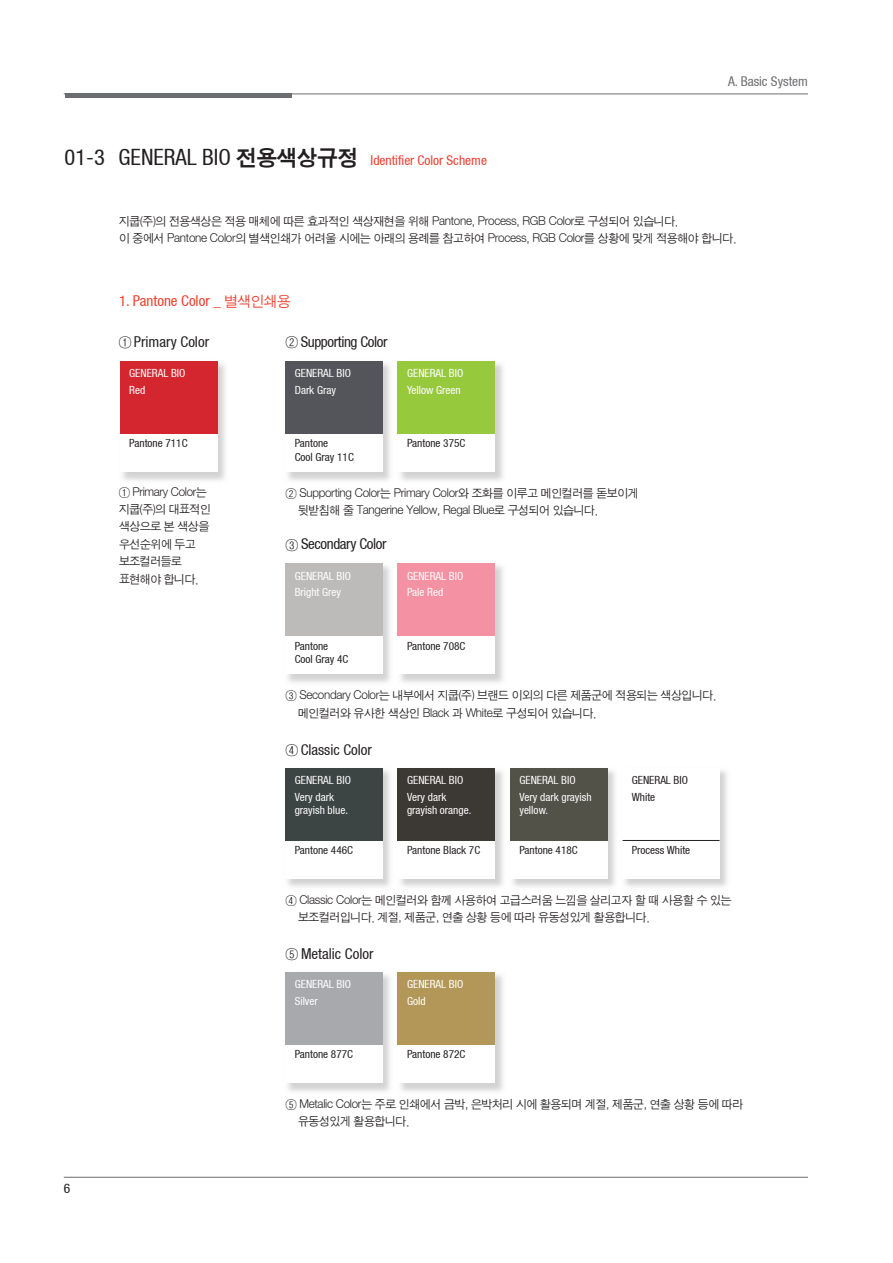
<style>
.page{position:relative;width:893px;height:1263px;background:#fff}
.page>*{position:absolute;margin:0;border:0;box-sizing:border-box;transform-origin:0 0}
.t1{font:condensed 15px "Helvetica 57";color:#231f20}
.t2{font:condensed 15px "Helvetica 57";letter-spacing:-.025em;color:#231f20}
.t3{font:condensed 15px "Helvetica 57";color:#ef3e2e}
.t4{font:condensed 13.5px "Helvetica 57";color:#ef3e2e}
.t5{font:condensed 13.5px "Helvetica 57";color:#6c6d70}
.t6{font:condensed 13.5px "Helvetica 57";color:#231f20}
.t7{font:12px/17.4px "Sand Jg";letter-spacing:-.025em;color:#231f20}
.t8{font:condensed 11.25px/16.5px "Helvetica 57";color:#fff}
.t9{font:condensed 11.25px/13.5px "Helvetica 57";color:#231f20}
.s1{font-size:22.5px;color:#231f20}
.s2{font-family:"Sand Kg";font-stretch:normal;font-size:22.5px;color:#231f20}
.s3{font-family:"Sand Jg";font-stretch:normal}
.s4{font-family:"Sand Tg";font-stretch:normal;font-size:13.5px}
.s5{font-family:"Sand Jg";font-stretch:normal;font-size:13.5px}
</style>
<div class="page">
<hr style="left:64px;top:94px;width:744px;height:1px;background:#6c6d70">
<hr style="left:64px;top:1177px;width:744px;height:1px;background:#6c6d70">
<hr style="left:65px;top:94px;width:226px;height:4px;background:#6c6d70">
<img style="left:122px;top:361px;width:103px;height:120px">
<div style="left:120px;top:361px;width:97px;height:111px;background:#fff"></div>
<div style="left:120px;top:361px;width:97px;height:73px;background:#d3262f"></div>
<img style="left:285px;top:768px;width:105px;height:119px">
<div style="left:286px;top:768px;width:97px;height:111px;background:#fff"></div>
<div style="left:286px;top:768px;width:97px;height:72px;background:#3c4543"></div>
<img style="left:285px;top:361px;width:105px;height:120px">
<div style="left:286px;top:361px;width:97px;height:111px;background:#fff"></div>
<div style="left:286px;top:361px;width:97px;height:73px;background:#54555a"></div>
<img style="left:397px;top:361px;width:106px;height:120px">
<div style="left:398px;top:361px;width:97px;height:111px;background:#fff"></div>
<div style="left:398px;top:361px;width:97px;height:73px;background:#97c93c"></div>
<div style="left:286px;top:972px;width:97px;height:73px;background:#a8a9ad"></div>
<img style="left:397px;top:972px;width:106px;height:120px">
<div style="left:398px;top:972px;width:97px;height:111px;background:#fff"></div>
<div style="left:398px;top:972px;width:97px;height:73px;background:#b39758"></div>
<img style="left:397px;top:768px;width:330px;height:119px">
<div style="left:510px;top:768px;width:97px;height:111px;background:#fff"></div>
<div style="left:510px;top:768px;width:97px;height:72px;background:#525248"></div>
<div style="left:398px;top:768px;width:97px;height:111px;background:#fff"></div>
<div style="left:398px;top:768px;width:97px;height:72px;background:#3c3833"></div>
<div style="left:623px;top:768px;width:97px;height:111px;background:#fff"></div>
<hr style="left:623px;top:840px;width:96px;height:1px;background:#231f20">
<div style="left:286px;top:563px;width:97px;height:73px;background:#bdbaba"></div>
<div style="left:398px;top:563px;width:97px;height:73px;background:#f491a2"></div>
<p class="t4" style="left:65px;top:153px;width:424px"><span class="s1">01-3 GENERAL BIO</span> <span class="s2">전용색상규정</span> Identifier Color Scheme</p>
<p class="t5" style="left:728px;top:74px;width:81px">A. Basic System</p>
<p class="t7" style="left:119px;top:213px;width:619px">지쿱(주)의 전용색상은 적용 매체에 따른 효과적인 색상재현을 위해 Pantone, Process, RGB Color로 구성되어 있습니다.<br>이 중에서 Pantone Color의 별색인쇄가 어려울 시에는 아래의 용례를 참고하여 Process, RGB Color를 상황에 맞게 적용해야 합니다.</p>
<p class="t3" style="left:119px;top:292px;width:173px">1. Pantone Color _ <span class="s3">별색인쇄용</span></p>
<p class="t1" style="left:119px;top:333px;width:92px"><span class="s4">①</span> Primary Color</p>
<p class="t8" style="left:129px;top:365px;width:58px">GENERAL BIO<br>Red</p>
<p class="t9" style="left:129px;top:437px;width:60px">Pantone 711C</p>
<p class="t7" style="left:119px;top:483px;width:93px">① Primary Color는 지쿱(주)의 대표적인 색상으로 본 색상을 우선순위에 두고 보조컬러들로 표현해야 합니다.</p>
<p class="t6" style="left:64px;top:1180px;width:8px">6</p>
<p class="t2" style="left:286px;top:333px;width:103px"><span class="s5">②</span> Supporting Color</p>
<p class="t8" style="left:295px;top:365px;width:58px">GENERAL BIO<br>Dark Gray</p>
<p class="t9" style="left:295px;top:437px;width:61px">Pantone<br>Cool Gray 11C</p>
<p class="t8" style="left:407px;top:365px;width:58px">GENERAL BIO<br>Yellow Green</p>
<p class="t9" style="left:407px;top:437px;width:60px">Pantone 375C</p>
<p class="t7" style="left:298px;top:485px;width:342px;text-indent:-12px">② Supporting Color는 Primary Color와 조화를 이루고 메인컬러를 돋보이게 뒷받침해 줄 Tangerine Yellow, Regal Blue로 구성되어 있습니다.</p>
<p class="t2" style="left:286px;top:535px;width:102px"><span class="s5">③</span> Secondary Color</p>
<p class="t8" style="left:295px;top:567px;width:58px">GENERAL BIO<br>Bright Grey</p>
<p class="t9" style="left:295px;top:639px;width:55px">Pantone<br>Cool Gray 4C</p>
<p class="t8" style="left:407px;top:567px;width:58px">GENERAL BIO<br>Pale Red</p>
<p class="t9" style="left:407px;top:639px;width:60px">Pantone 708C</p>
<p class="t7" style="left:298px;top:687px;width:420px;text-indent:-12px">③ Secondary Color는 내부에서 지쿱(주) 브랜드 이외의 다른 제품군에 적용되는 색상입니다. 메인컬러와 유사한 색상인 Black 과 White로 구성되어 있습니다.</p>
<p class="t1" style="left:286px;top:741px;width:88px"><span class="s5">④</span> Classic Color</p>
<p class="t8" style="left:295px;top:772px;width:58px">GENERAL BIO<br>Very dark</p>
<p class="t8" style="left:295px;top:802px;width:55px">grayish blue.</p>
<p class="t9" style="left:295px;top:843px;width:60px">Pantone 446C</p>
<p class="t8" style="left:407px;top:772px;width:58px">GENERAL BIO<br>Very dark</p>
<p class="t8" style="left:407px;top:802px;width:66px">grayish orange.</p>
<p class="t9" style="left:407px;top:843px;width:75px">Pantone Black 7C</p>
<p class="t8" style="left:519px;top:772px;width:74px">GENERAL BIO<br>Very dark grayish</p>
<p class="t8" style="left:519px;top:802px;width:30px">yellow.</p>
<p class="t9" style="left:519px;top:843px;width:60px">Pantone 418C</p>
<p class="t9" style="left:632px;top:772px;width:58px;line-height:16.5px">GENERAL BIO<br>White</p>
<p class="t9" style="left:632px;top:843px;width:60px">Process White</p>
<p class="t7" style="left:298px;top:892px;width:435px;text-indent:-12px">④ Classic Color는 메인컬러와 함께 사용하여 고급스러움 느낌을 살리고자 할 때 사용할 수 있는 보조컬러입니다. 계절, 제품군, 연출 상황 등에 따라 유동성있게 활용합니다.</p>
<p class="t1" style="left:286px;top:945px;width:89px"><span class="s5">⑤</span> Metalic Color</p>
<p class="t8" style="left:295px;top:976px;width:58px">GENERAL BIO<br>Silver</p>
<p class="t9" style="left:295px;top:1047px;width:60px">Pantone 877C</p>
<p class="t8" style="left:407px;top:976px;width:58px">GENERAL BIO<br>Gold</p>
<p class="t9" style="left:407px;top:1047px;width:60px">Pantone 872C</p>
<p class="t7" style="left:298px;top:1096px;width:447px;text-indent:-12px">⑤ Metalic Color는 주로 인쇄에서 금박, 은박처리 시에 활용되며 계절, 제품군, 연출 상황 등에 따라 유동성있게 활용합니다.</p>
</div>
